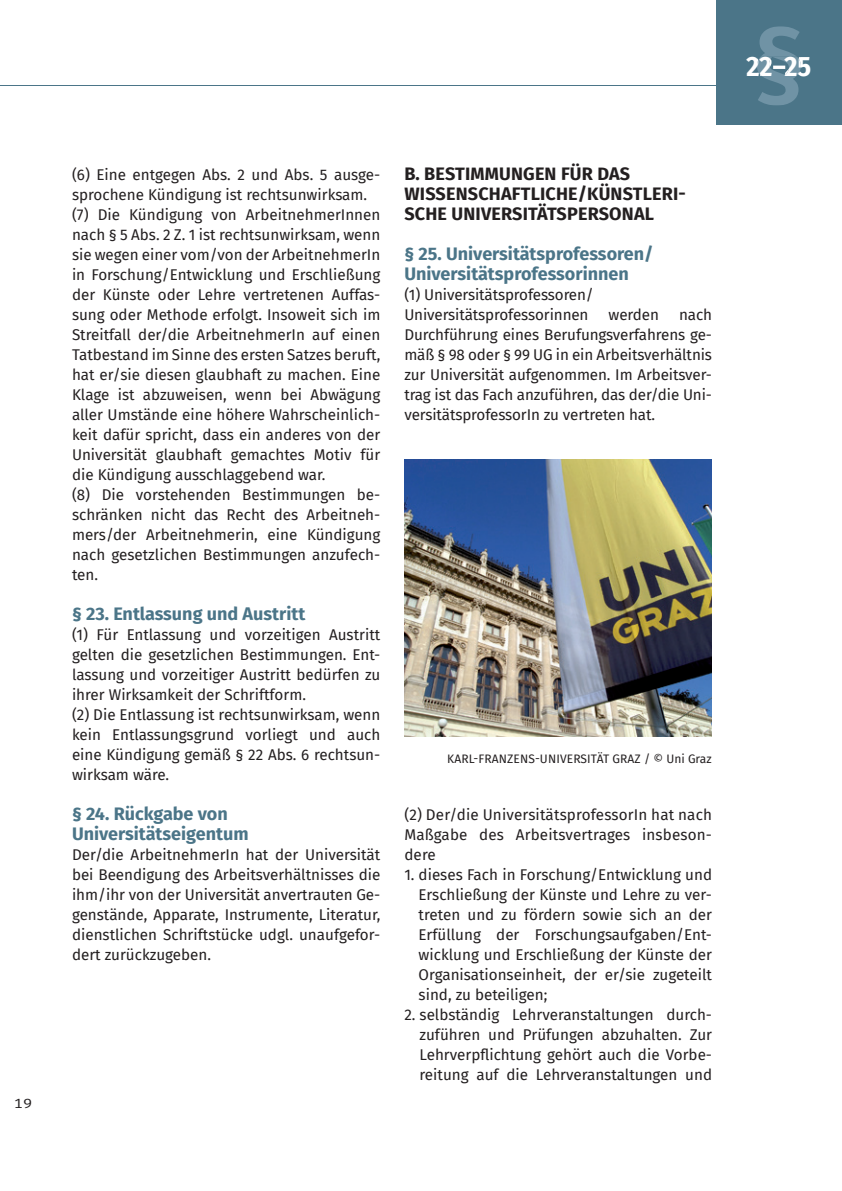
<style>
.page{position:relative;width:842px;height:1191px;background:#fff}
.page>*{position:absolute;margin:0;border:0;box-sizing:border-box;transform-origin:0 0}
.t1{font:500 104.2px "Fira Sans";color:#7093a5}
.t2{font:700 28px "Fira Sans Condensed";color:#fff}
.t3{font:700 18px/20px "Fira Sans";color:#4b7588}
.t4{font:700 18px/20px "Fira Sans";letter-spacing:.01em;color:#231f20}
.t5{font:15.2px/20px "Fira Sans";color:#231f20;text-align:justify}
.t6{font:13px "Fira Mono";color:#231f20;scale:1.2 1}
.t7{font:12px "Fira Sans";letter-spacing:.01em;color:#231f20}
</style>
<div class="page">
<hr style="left:0;top:85px;width:842px;height:1px;background:#4b7588">
<div style="left:716px;top:0;width:126px;height:125px;background:#4b7588"></div>
<svg style="left:762px;top:76px;width:34px;height:1px"></svg>
<svg style="left:757px;top:57px;width:44px;height:19px"></svg>
<img style="left:405px;top:459px;width:306px;height:278px">
<p class="t6" style="left:14px;top:1094px;width:17px">19</p>
<p class="t5" style="left:72px;top:164px;width:310px;text-align:left">(6) Eine entgegen Abs. 2 und Abs. 5 ausge&shy;sprochene Kündigung ist rechtsunwirksam. (7) Die Kündigung von ArbeitnehmerInnen nach § 5 Abs. 2 Z. 1 ist rechtsunwirksam, wenn sie wegen einer vom/von der ArbeitnehmerIn in Forschung/Entwicklung und Erschließung der Künste oder Lehre vertretenen Auffas&shy;sung oder Methode erfolgt. Insoweit sich im Streitfall der/die ArbeitnehmerIn auf einen Tatbestand im Sinne des ersten Satzes beruft, hat er/sie diesen glaubhaft zu machen. Eine Klage ist abzuweisen, wenn bei Abwägung aller Umstände eine höhere Wahrscheinlich&shy;keit dafür spricht, dass ein anderes von der Universität glaubhaft gemachtes Motiv für die Kündigung ausschlaggebend war.<br>(8) Die vorstehenden Bestimmungen be&shy;schränken nicht das Recht des Arbeitneh&shy;mers/der Arbeitnehmerin, eine Kündigung nach gesetzlichen Bestimmungen anzufech&shy;ten.</p>
<p class="t3" style="left:72px;top:602px;width:235px">§ 23. Entlassung und Austritt</p>
<p class="t5" style="left:72px;top:624px;width:310px;text-align:left">(1) Für Entlassung und vorzeitigen Austritt gelten die gesetzlichen Bestimmungen. Ent&shy;lassung und vorzeitiger Austritt bedürfen zu ihrer Wirksamkeit der Schriftform.<br>(2) Die Entlassung ist rechtsunwirksam, wenn kein Entlassungsgrund vorliegt und auch eine Kündigung gemäß § 22 Abs. 6 rechtsun&shy;wirksam wäre.</p>
<p class="t3" style="left:72px;top:802px;width:178px">§ 24. Rückgabe von<br>Universitäts eigentum</p>
<p class="t5" style="left:72px;top:844px;width:310px">Der/die ArbeitnehmerIn hat der Universität bei Beendigung des Arbeitsverhältnisses die ihm/ihr von der Universität anvertrauten Ge&shy;genstände, Apparate, Instrumente, Literatur, dienstlichen Schriftstücke udgl. unaufgefor&shy;dert zurückzugeben.</p>
<p class="t4" style="left:404px;top:162px;width:283px">B. BESTIMMUNGEN FÜR DAS<br>WISSENSCHAFTLICHE/KÜNSTLERI-<br>SCHE UNIVERSITÄTS PERSONAL</p>
<p class="t3" style="left:404px;top:242px;width:251px">§ 25. Universitätsprofessoren/<br>Universitätsprofessorinnen</p>
<p class="t5" style="left:404px;top:284px;width:191px">(1) Universitätsprofessoren/<br>Universitätsprofes sorinnen</p>
<p class="t5" style="left:609px;top:304px;width:52px">werden</p>
<p class="t5" style="left:404px;top:304px;width:309px;text-indent:275px">nach Durchführung eines Berufungsverfahrens ge&shy;mäß § 98 oder § 99 UG in ein Arbeitsverhältnis zur Universität aufgenommen. Im Arbeitsver&shy;trag ist das Fach anzuführen, das der/die Uni&shy;versitätsprofessorIn zu vertreten hat.</p>
<p class="t7" style="left:447px;top:750px;width:266px">KARL-FRANZENS-UNIVERSITÄT GRAZ / © Uni Graz</p>
<p class="t5" style="left:404px;top:804px;width:309px">(2) Der/die UniversitätsprofessorIn hat nach Maßgabe des Arbeitsvertrages insbe son&shy;dere</p>
<p class="t5" style="left:419px;top:864px;width:295px;text-indent:-14px">1. dieses Fach in Forschung/Entwicklung und Erschließung der Künste und Lehre zu ver&shy;treten und zu fördern sowie sich an der Erfüllung der Forschungsaufgaben/Ent&shy;wicklung und Erschließung der Künste der Organisationseinheit, der er/sie zugeteilt sind, zu beteiligen;</p>
<p class="t5" style="left:420px;top:1004px;width:294px;text-indent:-15px">2. selbständig Lehrveranstaltungen durch&shy;zuführen und Prüfungen abzuhalten. Zur Lehrverpflichtung gehört auch die Vorbe&shy;reitung auf die Lehrveranstaltungen und</p>
<h1 class="t1" style="left:751px;top:-23px;width:58px">§</h1>
<h2 class="t2" style="left:747px;top:43px;width:66px">22–25</h2>
</div>
